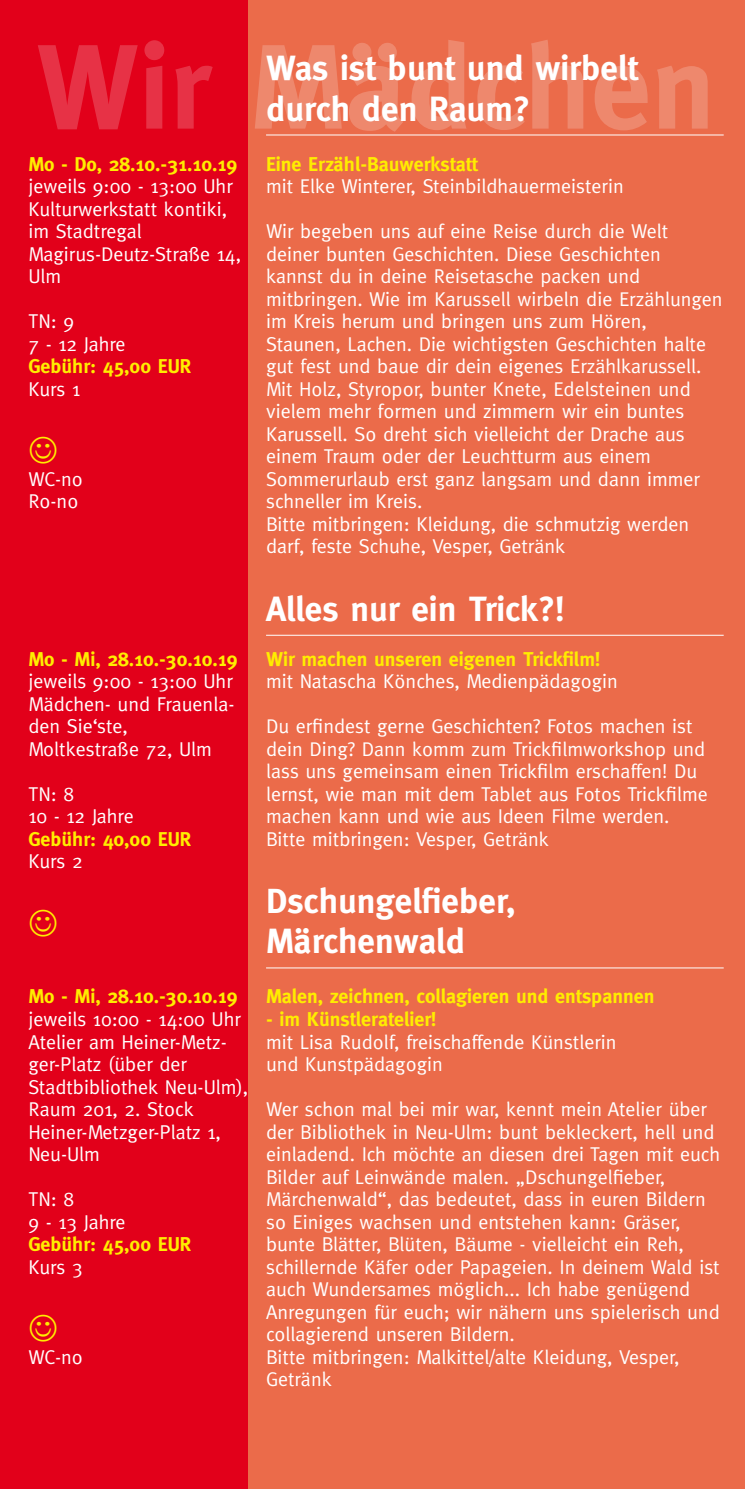
<style>
.page{position:relative;width:745px;height:1489px;background:#fff}
.page>*{position:absolute;margin:0;border:0;box-sizing:border-box;transform-origin:0 0}
.t1{font:700 120px "Meta";color:#fff}
.t2{font:700 35px/40px "Meta";color:#fff}
.t3{font:20px/22.5px "Meta";color:#fff}
.t4{font:700 20px "Meta";color:#ffed00}
</style>
<div class="page">
<div style="left:0;top:0;width:248px;height:1488px;background:#e2001a"></div>
<div style="left:248px;top:0;width:496px;height:1488px;background:#eb6b4a"></div>
<hr style="left:266px;top:134px;width:457px;height:1px;background:#fff">
<hr style="left:266px;top:634px;width:457px;height:1px;background:#fff">
<hr style="left:266px;top:967px;width:457px;height:1px;background:#fff">
<h1 class="t1" style="left:36px;top:18px;width:679px">Wir Mädchen</h1>
<h2 class="t2" style="left:266px;top:48px;width:373px">Was ist bunt und wirbelt durch den Raum?</h2>
<p class="t4" style="left:266px;top:152px;width:213px">Eine Erzähl-Bauwerkstatt</p>
<p class="t3" style="left:266px;top:175px;width:359px">mit Elke Winterer, Steinbildhauermeisterin</p>
<p class="t3" style="left:266px;top:220px;width:458px">Wir begeben uns auf eine Reise durch die Welt deiner bunten Geschichten. Diese Geschichten kannst du in deine Reisetasche packen und mitbringen. Wie im Karussell wirbeln die Erzählungen im Kreis herum und bringen uns zum Hören, Staunen, Lachen. Die wichtigsten Geschichten halte gut fest und baue dir dein eigenes Erzählkarussell.<br>Mit Holz, Styropor, bunter Knete, Edelsteinen und vielem mehr formen und zimmern wir ein buntes Karussell. So dreht sich vielleicht der Drache aus einem Traum oder der Leuchtturm aus einem Sommerurlaub erst ganz langsam und dann immer schneller im Kreis.<br>Bitte mitbringen: Kleidung, die schmutzig werden darf, feste Schuhe, Vesper, Getränk</p>
<h2 class="t2" style="left:266px;top:588px;width:299px">Alles nur ein Trick?!</h2>
<p class="t4" style="left:266px;top:647px;width:335px">Wir machen unseren eigenen Trickfilm!</p>
<p class="t3" style="left:266px;top:670px;width:353px">mit Natascha Könches, Medienpädagogin</p>
<p class="t3" style="left:266px;top:715px;width:443px">Du erfindest gerne Geschichten? Fotos machen ist dein Ding? Dann komm zum Trickfilmworkshop und lass uns gemeinsam einen Trickfilm erschaffen! Du lernst, wie man mit dem Tablet aus Fotos Trickfilme machen kann und wie aus Ideen Filme werden.<br>Bitte mitbringen: Vesper, Getränk</p>
<h2 class="t2" style="left:266px;top:881px;width:251px">Dschungelfieber,<br>Märchenwald</h2>
<p class="t4" style="left:266px;top:984px;width:389px">Malen, zeichnen, collagieren und entspannen</p>
<p class="t4" style="left:266px;top:1007px;width:172px">- im Künstleratelier!</p>
<p class="t3" style="left:266px;top:1030px;width:352px">mit Lisa Rudolf, freischaffende Künstlerin und Kunstpädagogin</p>
<p class="t3" style="left:266px;top:1097px;width:455px">Wer schon mal bei mir war, kennt mein Atelier über der Bibliothek in Neu-Ulm: bunt bekleckert, hell und einladend. Ich möchte an diesen drei Tagen mit euch Bilder auf Leinwände malen. „Dschungelfieber, Märchenwald“, das bedeutet, dass in euren Bildern so Einiges wachsen und entstehen kann: Gräser, bunte Blätter, Blüten, Bäume - vielleicht ein Reh, schillernde Käfer oder Papageien. In deinem Wald ist auch Wundersames möglich... Ich habe genügend Anregungen für euch; wir nähern uns spielerisch und collagierend unseren Bildern.<br>Bitte mitbringen: Malkittel/alte Kleidung, Vesper, Getränk</p>
<p class="t4" style="left:28px;top:152px;width:210px">Mo - Do, 28.10.-31.10.19</p>
<p class="t3" style="left:28px;top:175px;width:214px">jeweils 9:00 - 13:00 Uhr<br>Kulturwerkstatt kontiki, im Stadtregal<br>Magirus-Deutz-Straße 14,<br>Ulm</p>
<p class="t3" style="left:28px;top:310px;width:99px">TN: 9<br>7 - 12 Jahre</p>
<p class="t4" style="left:28px;top:354px;width:164px">Gebühr: 45,00 EUR</p>
<p class="t3" style="left:28px;top:377px;width:53px">Kurs 1</p>
<p class="t3" style="left:28px;top:467px;width:56px">WC-no<br>Ro-no</p>
<p class="t4" style="left:28px;top:647px;width:210px">Mo - Mi, 28.10.-30.10.19</p>
<p class="t3" style="left:28px;top:670px;width:207px">jeweils 9:00 - 13:00 Uhr<br>Mädchen- und Frauenla&shy;den Sie‘ste,<br>Moltkestraße 72, Ulm</p>
<p class="t3" style="left:28px;top:782px;width:107px">TN: 8<br>10 - 12 Jahre</p>
<p class="t4" style="left:28px;top:827px;width:164px">Gebühr: 40,00 EUR</p>
<p class="t3" style="left:28px;top:850px;width:56px">Kurs 2</p>
<p class="t4" style="left:28px;top:984px;width:210px">Mo - Mi, 28.10.-30.10.19</p>
<p class="t3" style="left:28px;top:1007px;width:221px">jeweils 10:00 - 14:00 Uhr<br>Atelier am Heiner-Metz&shy;ger-Platz (über der<br>Stadtbibliothek Neu-Ulm),<br>Raum 201, 2. Stock<br>Heiner-Metzger-Platz 1,<br>Neu-Ulm</p>
<p class="t3" style="left:28px;top:1187px;width:99px">TN: 8<br>9 - 13 Jahre</p>
<p class="t4" style="left:28px;top:1232px;width:164px">Gebühr: 45,00 EUR</p>
<p class="t3" style="left:28px;top:1255px;width:56px">Kurs 3</p>
<p class="t3" style="left:28px;top:1345px;width:56px">WC-no</p>
</div>
